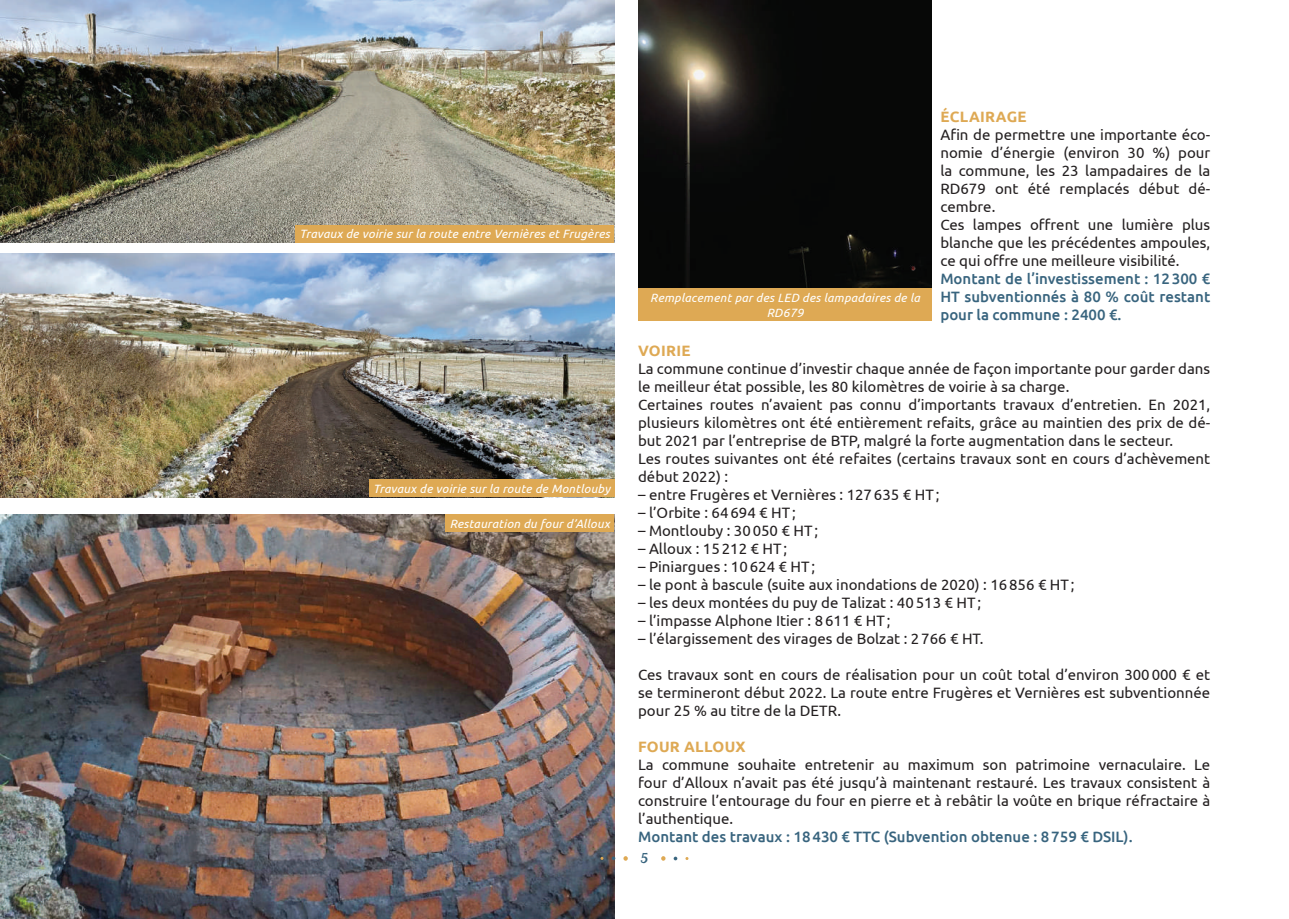
<style>
.page{position:relative;width:1289px;height:919px;background:#fff}
.page>*{position:absolute;margin:0;border:0;box-sizing:border-box;transform-origin:0 0}
.t1{font:15px/18px "Ubuntu";color:#231f20}
.t2{font:500 15px/18px "Ubuntu";color:#38647e;text-align:justify}
.t3{font:700 15px "Ubuntu";letter-spacing:.02em;color:#dea954}
.t4{font:13.5px "Blenda Script";color:#38647e}
.t5{font:italic 12px/14.4px "Ubuntu";letter-spacing:.02em;color:#fff;text-align:center}
</style>
<div class="page">
<img style="left:0;top:514px;width:614px;height:404px">
<img style="left:0;top:0;width:614px;height:242px">
<img style="left:638px;top:0;width:293px;height:288px">
<img style="left:0;top:253px;width:614px;height:244px">
<div style="left:295px;top:225px;width:319px;height:17px;background:#dea954"></div>
<div style="left:369px;top:479px;width:245px;height:18px;background:#dea954"></div>
<div style="left:445px;top:514px;width:169px;height:18px;background:#dea954"></div>
<div style="left:638px;top:288px;width:293px;height:33px;background:#dea954"></div>
<svg style="left:623px;top:856px;width:5px;height:4px"></svg>
<svg style="left:661px;top:856px;width:4px;height:4px"></svg>
<svg style="left:611px;top:856px;width:4px;height:4px"></svg>
<svg style="left:673px;top:856px;width:4px;height:4px"></svg>
<p class="t5" style="left:299px;top:226px;width:312px">Travaux de voirie sur la route entre Vernières et Frugères</p>
<p class="t5" style="left:373px;top:481px;width:238px">Travaux de voirie sur la route de Montlouby</p>
<p class="t5" style="left:449px;top:516px;width:162px">Restauration du four d’Alloux</p>
<p class="t5" style="left:650px;top:290px;width:271px">Remplacement par des LED des lampadaires de la<br>RD679</p>
<p class="t3" style="left:940px;top:107px;width:88px">ÉCLAIRAGE</p>
<p class="t1" style="left:940px;top:125px;width:271px">Afin de permettre une importante éco&shy;nomie d’énergie (environ 30 %) pour la commune, les 23 lampadaires de la<br>RD679 ont été remplacés début dé&shy;cembre.<br>Ces lampes offrent une lumière plus blanche que les précédentes ampoules, ce qui offre une meilleure visibilité.</p>
<p class="t2" style="left:940px;top:269px;width:271px">Montant de l’investissement : 12300 € HT subventionnés à 80 % coût restant pour la commune : 2400 €.</p>
<p class="t3" style="left:638px;top:341px;width:54px">VOIRIE</p>
<p class="t1" style="left:638px;top:359px;width:573px">La commune continue d’investir chaque année de façon importante pour garder dans le meilleur état possible, les 80 kilomètres de voirie à sa charge.<br>Certaines routes n’avaient pas connu d’importants travaux d’entretien. En 2021, plusieurs kilomètres ont été entièrement refaits, grâce au maintien des prix de dé&shy;but 2021 par l’entreprise de BTP, malgré la forte augmentation dans le secteur.<br>Les routes suivantes ont été refaites (certains travaux sont en cours d’achèvement début 2022) :</p>
<p class="t1" style="left:638px;top:485px;width:303px">– entre Frugères et Vernières : 127635 € HT;</p>
<p class="t1" style="left:638px;top:503px;width:159px">– l’Orbite : 64694 € HT;</p>
<p class="t1" style="left:638px;top:521px;width:181px">– Montlouby : 30050 € HT;</p>
<p class="t1" style="left:638px;top:539px;width:150px">– Alloux : 15212 € HT;</p>
<p class="t1" style="left:638px;top:557px;width:178px">– Piniargues : 10624 € HT;</p>
<p class="t1" style="left:638px;top:575px;width:438px">– le pont à bascule (suite aux inondations de 2020) : 16856 € HT;</p>
<p class="t1" style="left:638px;top:593px;width:344px">– les deux montées du puy de Talizat : 40513 € HT;</p>
<p class="t1" style="left:638px;top:611px;width:254px">– l’impasse Alphone Itier : 8611 € HT;</p>
<p class="t1" style="left:638px;top:629px;width:347px">– l’élargissement des virages de Bolzat : 2766 € HT.</p>
<p class="t1" style="left:638px;top:665px;width:573px;text-align:justify">Ces travaux sont en cours de réalisation pour un coût total d’environ 300000 € et se termineront début 2022. La route entre Frugères et Vernières est subventionnée pour 25 % au titre de la DETR.</p>
<p class="t3" style="left:638px;top:737px;width:109px">FOUR ALLOUX</p>
<p class="t1" style="left:638px;top:755px;width:573px;text-align:justify">La commune souhaite entretenir au maximum son patrimoine vernaculaire. Le four d’Alloux n’avait pas été jusqu’à maintenant restauré. Les travaux consistent à construire l’entourage du four en pierre et à rebâtir la voûte en brique réfractaire à l’authentique.</p>
<p class="t2" style="left:638px;top:827px;width:496px">Montant des travaux : 18430 € TTC (Subvention obtenue : 8759 € DSIL).</p>
<p class="t4" style="left:641px;top:849px;width:9px">5</p>
</div>
